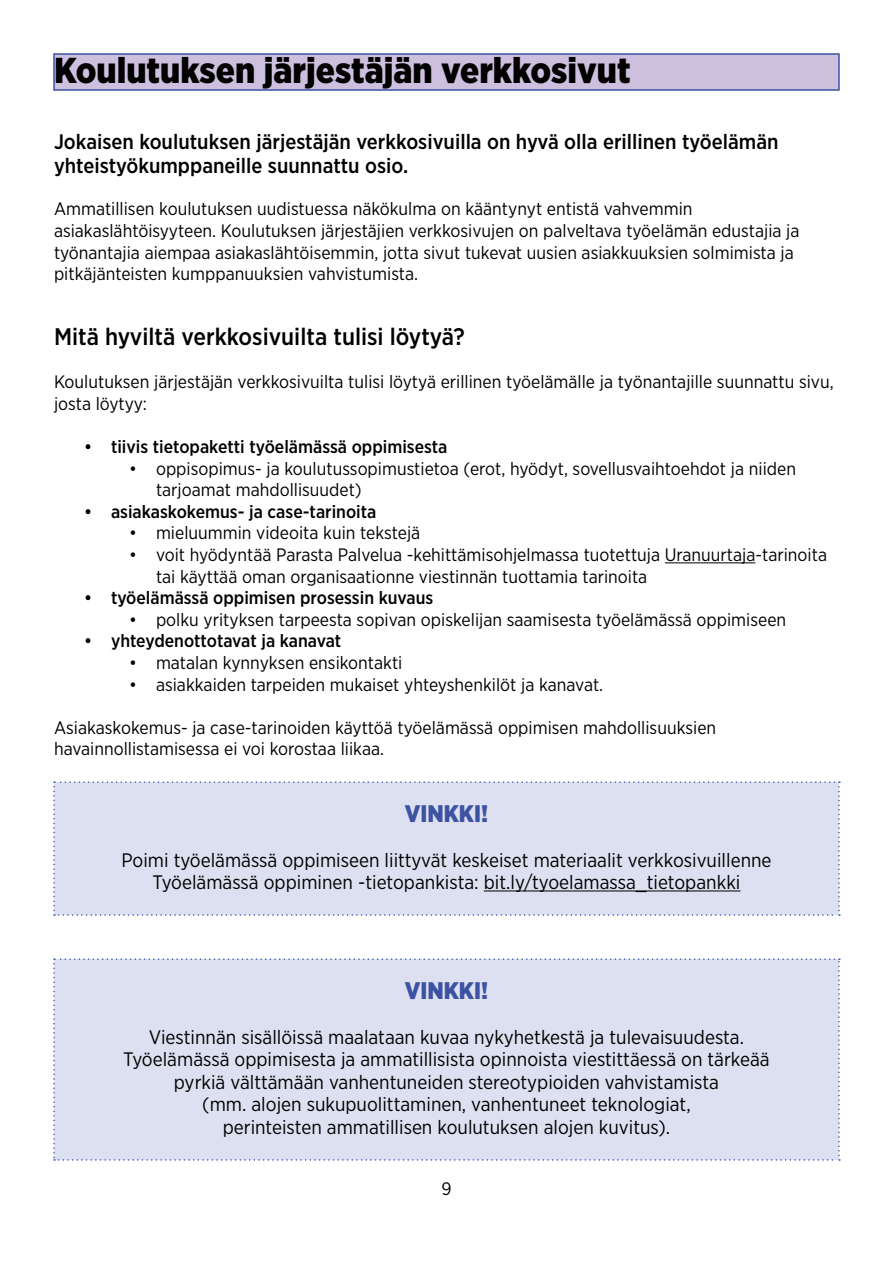
<style>
.page{position:relative;width:893px;height:1263px;background:#fff}
.page>*{position:absolute;margin:0;border:0;box-sizing:border-box;transform-origin:0 0}
.t1{font:900 36px "Gotham Narrow";color:#000001}
.t2{font:500 24px "Gotham Narrow";color:#000001}
.t3{font:900 24px "Gotham Narrow";color:#3d52a3}
.t4{font:500 21px/24px "Gotham Narrow";color:#000001}
.t5{font:19.5px/22.5px "Gotham Narrow";color:#000001;text-align:center}
.t6{font:18px/21.6px "Gotham Narrow";color:#000001}
.t7{font:500 18px "Gotham Narrow";color:#000001}
</style>
<div class="page">
<div style="left:53px;top:53px;width:787px;height:38px;background:#cdc0de;border:2px solid #3d52a3"></div>
<hr style="left:665px;top:562px;width:90px;height:1px;background:#000001">
<div style="left:53px;top:781px;width:787px;height:135px;background:#dde0f0"></div>
<hr style="left:484px;top:890px;width:256px;height:1px;background:#000001">
<div style="left:53px;top:958px;width:787px;height:203px;background:#dde0f0"></div>
<h1 class="t1" style="left:54px;top:46px;width:578px">Koulutuksen järjestäjän verkkosivut</h1>
<p class="t4" style="left:54px;top:129px;width:726px">Jokaisen koulutuksen järjestäjän verkkosivuilla on hyvä olla erillinen työelämän yhteistyökumppaneille suunnattu osio.</p>
<p class="t6" style="left:54px;top:198px;width:747px">Ammatillisen koulutuksen uudistuessa näkökulma on kääntynyt entistä vahvemmin asiakaslähtöisyyteen. Koulutuksen järjestäjien verkkosivujen on palveltava työelämän edustajia ja työnantajia aiempaa asiakaslähtöisemmin, jotta sivut tukevat uusien asiakkuuksien solmimista ja pitkäjänteisten kumppanuuksien vahvistumista.</p>
<h2 class="t2" style="left:54px;top:321px;width:412px">Mitä hyviltä verkkosivuilta tulisi löytyä?</h2>
<p class="t6" style="left:54px;top:371px;width:781px">Koulutuksen järjestäjän verkkosivuilta tulisi löytyä erillinen työelämälle ja työnantajille suunnattu sivu, josta löytyy:</p>
<p class="t7" style="left:84px;top:435px;width:365px">• tiivis tietopaketti työelämässä oppimisesta</p>
<p class="t6" style="left:156px;top:457px;width:641px;text-indent:-27px">• oppisopimus- ja koulutussopimustietoa (erot, hyödyt, sovellusvaihtoehdot ja niiden tarjoamat mahdollisuudet)</p>
<p class="t7" style="left:84px;top:500px;width:294px">• asiakaskokemus- ja case-tarinoita</p>
<p class="t6" style="left:129px;top:522px;width:293px">• mieluummin videoita kuin tekstejä</p>
<p class="t6" style="left:156px;top:544px;width:673px;text-indent:-27px">• voit hyödyntää Parasta Palvelua -kehittämisohjelmassa tuotettuja Uranuurtaja-tarinoita tai käyttää oman organisaationne viestinnän tuottamia tarinoita</p>
<p class="t7" style="left:84px;top:586px;width:351px">• työelämässä oppimisen prosessin kuvaus</p>
<p class="t6" style="left:129px;top:608px;width:659px">• polku yrityksen tarpeesta sopivan opiskelijan saamisesta työelämässä oppimiseen</p>
<p class="t7" style="left:84px;top:630px;width:259px">• yhteydenottotavat ja kanavat</p>
<p class="t6" style="left:129px;top:652px;width:275px">• matalan kynnyksen ensikontakti</p>
<p class="t6" style="left:129px;top:673px;width:476px">• asiakkaiden tarpeiden mukaiset yhteyshenkilöt ja kanavat.</p>
<p class="t6" style="left:54px;top:716px;width:664px">Asiakaskokemus- ja case-tarinoiden käyttöä työelämässä oppimisen mahdollisuuksien havainnollistamisessa ei voi korostaa liikaa.</p>
<h2 class="t3" style="left:405px;top:797px;width:85px">VINKKI!</h2>
<p class="t5" style="left:121px;top:848px;width:652px">Poimi työelämässä oppimiseen liittyvät keskeiset materiaalit verkkosivuillenne<br>Työelämässä oppiminen -tietopankista: bit.ly/tyoelamassa_tietopankki</p>
<h2 class="t3" style="left:405px;top:974px;width:85px">VINKKI!</h2>
<p class="t5" style="left:123px;top:1025px;width:648px">Viestinnän sisällöissä maalataan kuvaa nykyhetkestä ja tulevaisuudesta.<br>Työelämässä oppimisesta ja ammatillisista opinnoista viestittäessä on tärkeää pyrkiä välttämään vanhentuneiden stereotypioiden vahvistamista<br>(mm. alojen sukupuolittaminen, vanhentuneet teknologiat,<br>perinteisten ammatillisen koulutuksen alojen kuvitus).</p>
<p class="t6" style="left:441px;top:1177px;width:12px">9</p>
</div>
